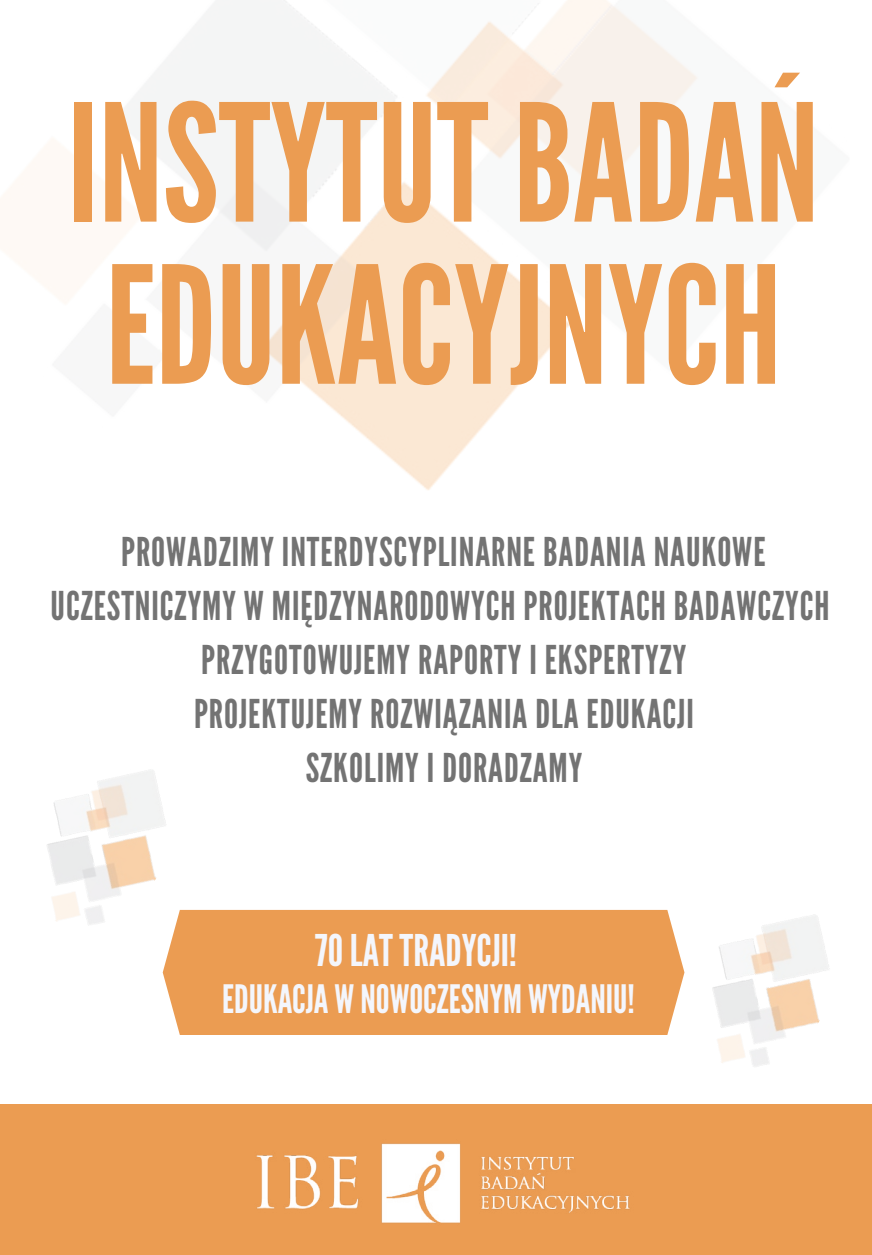
<style>
.page{position:relative;width:872px;height:1255px;background:#fff}
.page>*{position:absolute;margin:0;border:0;box-sizing:border-box;transform-origin:0 0}
.t1{font:162.75px/162px "League Gothic";color:#eb9c52}
.t2{font:43.65px "League Gothic";color:#f4f6fc}
.t3{font:39.6px/54px "League Gothic";letter-spacing:.025em;color:#737373;text-align:center}
.t4{font:39.15px "League Gothic";color:#f4f6fc}
</style>
<div class="page">
<div style="left:163px;top:909px;width:503px;height:125px;background:#eb9c52"></div>
<div style="left:0;top:1104px;width:872px;height:150px;background:#eb9c52"></div>
<img style="left:256px;top:1143px;width:374px;height:80px">
<img style="left:0;top:0;width:697px;height:490px">
<img style="left:47px;top:770px;width:158px;height:184px">
<img style="left:666px;top:909px;width:164px;height:158px">
<p class="t1" style="left:68px;top:83px;width:752px">INSTYTUTBADAŃ<br>EDUKACYJNYCH</p>
<p class="t3" style="left:51px;top:525px;width:780px">PROWADZIMY INTERDYSCYPLINARNE BADANIA NAUKOWE UCZESTNICZYMY W MIĘDZYNARODOWYCH PROJEKTACH BADAWCZYCH PRZYGOTOWUJEMY RAPORTY I EKSPERTYZY<br>PROJEKTUJEMY ROZWIĄZANIA DLA EDUKACJI<br>SZKOLIMY I DORADZAMY</p>
<p class="t2" style="left:315px;top:924px;width:203px">70LATTRADYCJI!</p>
<p class="t4" style="left:222px;top:975px;width:414px">EDUKACJA W NOWOCZESNYM WYDANIU!</p>
</div>
